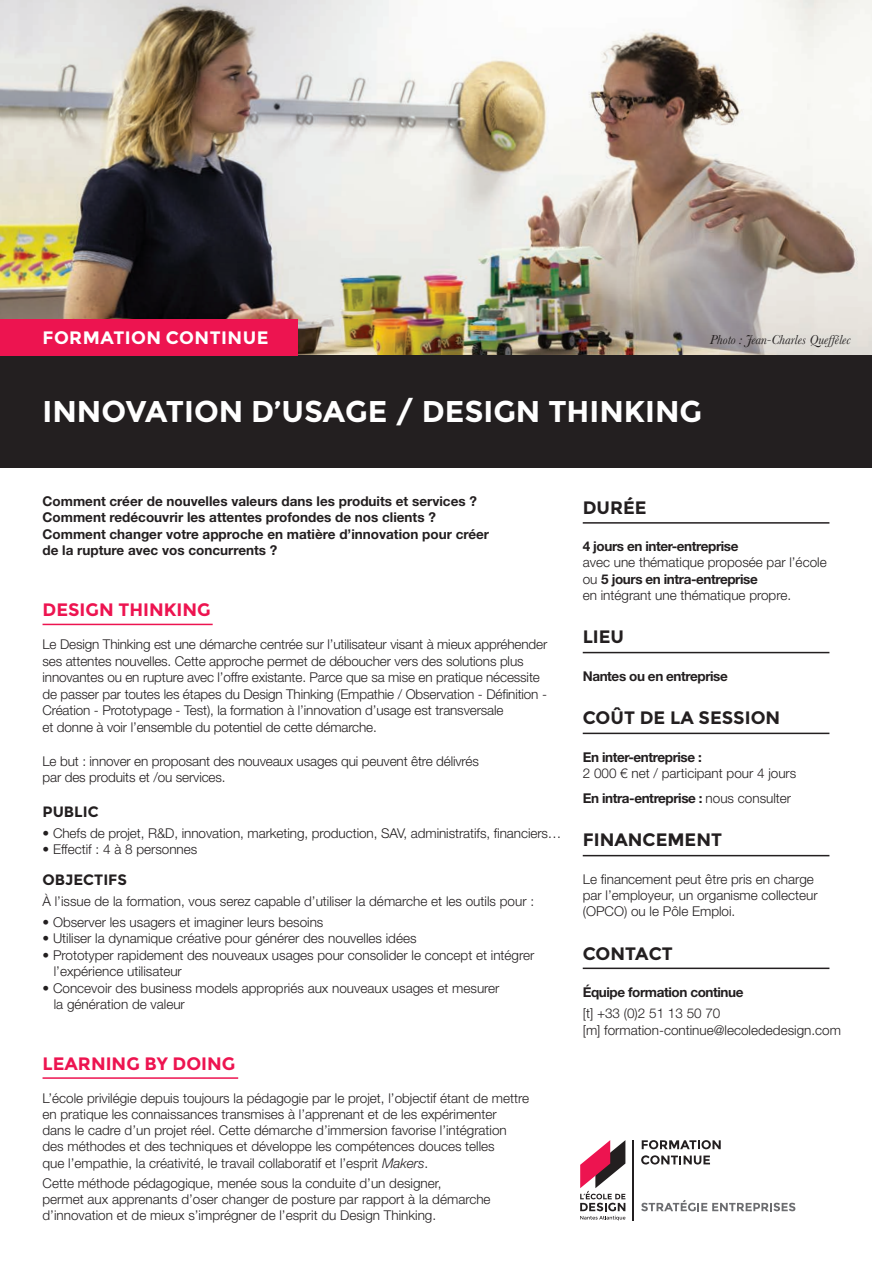
<style>
.page{position:relative;width:872px;height:1263px;background:#fff}
.page>*{position:absolute;margin:0;border:0;box-sizing:border-box;transform-origin:0 0}
.t1{font:700 30px "Montserrat";color:#fff}
.t2{font:700 18px "Montserrat";color:#231f20}
.t3{font:700 18px "Montserrat";color:#ed1450}
.t4{font:700 18px "Montserrat";letter-spacing:.025em;color:#fff}
.t5{font:700 15px "Montserrat";color:#231f20}
.t6{font:300 13.5px/16.2px "Helvetica Neue LT Std";color:#231f20}
.t7{font:700 13.5px/16.5px "Helvetica Neue LT Std";color:#231f20}
.t8{font:700 13.5px "Helvetica Neue LT Std";letter-spacing:-.03em;color:#231f20}
.t9{font:italic 13.5px "Baskerville";color:#231f20}
.s1{font-style:italic}
.s2{font-weight:700}
</style>
<div class="page">
<img style="left:0;top:0;width:872px;height:355px">
<div style="left:0;top:355px;width:872px;height:113px;background:#231f20"></div>
<div style="left:0;top:319px;width:298px;height:36px;background:#ed1450"></div>
<svg style="left:580px;top:1140px;width:45px;height:80px"></svg>
<hr style="left:633px;top:1140px;width:1px;height:80px;background:#231f20">
<svg style="left:641px;top:1200px;width:154px;height:11px"></svg>
<svg style="left:641px;top:1140px;width:79px;height:9px"></svg>
<svg style="left:641px;top:1155px;width:69px;height:9px"></svg>
<hr style="left:43px;top:624px;width:170px;height:1px;background:#ed1450">
<hr style="left:583px;top:522px;width:246px;height:2px;background:#231f20">
<hr style="left:583px;top:652px;width:246px;height:1px;background:#231f20">
<hr style="left:583px;top:733px;width:246px;height:1px;background:#231f20">
<hr style="left:583px;top:855px;width:246px;height:1px;background:#231f20">
<hr style="left:583px;top:967px;width:246px;height:2px;background:#231f20">
<hr style="left:43px;top:1077px;width:195px;height:2px;background:#ed1450">
<h2 class="t4" style="left:43px;top:327px;width:227px">FORMATION CONTINUE</h2>
<p class="t9" style="left:710px;top:331px;width:142px">Photo : Jean-Charles Queffélec</p>
<h1 class="t1" style="left:43px;top:394px;width:661px">INNOVATION D’USAGE / DESIGN THINKING</h1>
<p class="t7" style="left:43px;top:493px;width:448px">Comment créer de nouvelles valeurs dans les produits et services ?<br>Comment redécouvrir les attentes profondes de nos clients ?<br>Comment changer votre approche en matière d’innovation pour créer de la rupture avec vos concurrents ?</p>
<h2 class="t3" style="left:43px;top:599px;width:170px">DESIGN THINKING</h2>
<p class="t6" style="left:43px;top:636px;width:506px">Le Design Thinking est une démarche centrée sur l’utilisateur visant à mieux appréhender ses attentes nouvelles. Cette approche permet de déboucher vers des solutions plus innovantes ou en rupture avec l’offre existante. Parce que sa mise en pratique nécessite de passer par toutes les étapes du Design Thinking (Empathie / Observation - Définition - Création - Prototypage - Test), la formation à l’innovation d’usage est transversale<br>et donne à voir l’ensemble du potentiel de cette démarche.</p>
<p class="t6" style="left:43px;top:752px;width:438px">Le but : innover en proposant des nouveaux usages qui peuvent être délivrés par des produits et /ou services.</p>
<p class="t5" style="left:43px;top:803px;width:58px">PUBLIC</p>
<p class="t6" style="left:43px;top:824px;width:520px">• Chefs de projet, R&amp;D, innovation, marketing, production, SAV, administratifs, financiers…</p>
<p class="t6" style="left:43px;top:841px;width:156px">• Effectif : 4 à 8 personnes</p>
<p class="t5" style="left:43px;top:871px;width:86px">OBJECTIFS</p>
<p class="t6" style="left:43px;top:893px;width:493px">À l’issue de la formation, vous serez capable d’utiliser la démarche et les outils pour :</p>
<p class="t6" style="left:43px;top:913px;width:282px">• Observer les usagers et imaginer leurs besoins</p>
<p class="t6" style="left:43px;top:930px;width:375px">• Utiliser la dynamique créative pour générer des nouvelles idées</p>
<p class="t6" style="left:54px;top:946px;width:482px;text-indent:-11px">• Prototyper rapidement des nouveaux usages pour consolider le concept et intégrer l’expérience utilisateur</p>
<p class="t6" style="left:54px;top:979px;width:447px;text-indent:-11px">• Concevoir des business models appropriés aux nouveaux usages et mesurer la génération de valeur</p>
<h2 class="t3" style="left:43px;top:1052px;width:194px">LEARNING BY DOING</h2>
<p class="t6" style="left:43px;top:1089px;width:488px">L’école privilégie depuis toujours la pédagogie par le projet, l’objectif étant de mettre en pratique les connaissances transmises à l’apprenant et de les expérimenter<br>dans le cadre d’un projet réel. Cette démarche d’immersion favorise l’intégration des méthodes et des techniques et développe les compétences douces telles<br>que l’empathie, la créativité, le travail collaboratif et l’esprit <span class="s1">Makers</span>.</p>
<p class="t6" style="left:43px;top:1175px;width:449px">Cette méthode pédagogique, menée sous la conduite d’un designer,<br>permet aux apprenants d’oser changer de posture par rapport à la démarche d’innovation et de mieux s’imprégner de l’esprit du Design Thinking.</p>
<h2 class="t2" style="left:583px;top:497px;width:65px">DURÉE</h2>
<p class="t8" style="left:583px;top:538px;width:157px">4 jours en inter-entreprise</p>
<p class="t6" style="left:583px;top:554px;width:245px">avec une thématique proposée par l’école ou <span class="s2">5 jours en intra-entreprise<br></span>en intégrant une thématique propre.</p>
<h2 class="t2" style="left:583px;top:626px;width:43px">LIEU</h2>
<p class="t8" style="left:583px;top:668px;width:147px">Nantes ou en entreprise</p>
<h2 class="t2" style="left:583px;top:707px;width:199px">COÛT DE LA SESSION</h2>
<p class="t8" style="left:583px;top:749px;width:121px">En inter-entreprise :</p>
<p class="t6" style="left:583px;top:760px;width:215px;line-height:24.8px">2 000 € net / participant pour 4 jours<br><span class="s2">En intra-entreprise :</span> nous consulter</p>
<h2 class="t2" style="left:583px;top:829px;width:141px">FINANCEMENT</h2>
<p class="t6" style="left:583px;top:870px;width:236px">Le financement peut être pris en charge par l’employeur, un organisme collecteur (OPCO) ou le Pôle Emploi.</p>
<h2 class="t2" style="left:583px;top:942px;width:92px">CONTACT</h2>
<p class="t8" style="left:583px;top:984px;width:162px">Équipe formation continue</p>
<p class="t6" style="left:583px;top:1005px;width:260px">[t] +33 (0)2 51 13 50 70<br>[m] formation-continue@lecolededesign.com</p>
</div>
